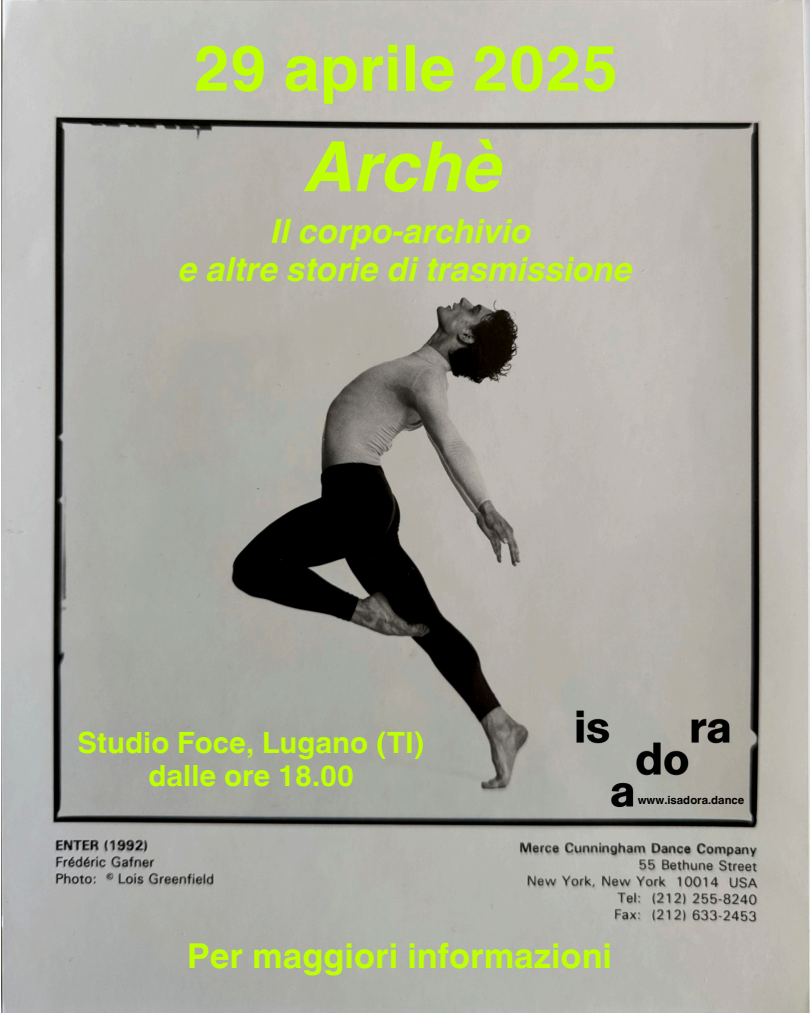
<style>
.page{position:relative;width:810px;height:1013px;background:#fff}
.page>*{position:absolute;margin:0;border:0;box-sizing:border-box;transform-origin:0 0}
.t1{font:italic 700 69.3px "Helvetica World";color:#beff04}
.t2{font:700 63.3px "Helvetica World";color:#beff04}
.t3{font:700 34.3px "Helvetica World";color:#beff04}
.t4{font:italic 700 33.3px/37.5px "Helvetica World";color:#beff04;text-align:center}
.t5{font:700 29.3px/33px "Helvetica World";color:#beff04;text-align:center}
.t6{font:700 11.3px "Helvetica World";color:#000}
</style>
<div class="page">
<img style="left:2px;top:0;width:808px;height:1012px">
<img style="left:577px;top:710px;width:152px;height:97px">
<p class="t2" style="left:194px;top:16px;width:426px">29 aprile 2025</p>
<h2 class="t1" style="left:307px;top:110px;width:198px">Archè</h2>
<h1 class="t4" style="left:179px;top:209px;width:456px">Il corpo-archivio<br>e altre storie di trasmissione</h1>
<h1 class="t5" style="left:78px;top:723px;width:348px">Studio Foce, Lugano (TI) dalle ore 18.00</h1>
<p class="t6" style="left:638px;top:791px;width:108px">www.isadora.dance</p>
<p class="t3" style="left:187px;top:927px;width:426px">Per maggiori informazioni</p>
</div>
